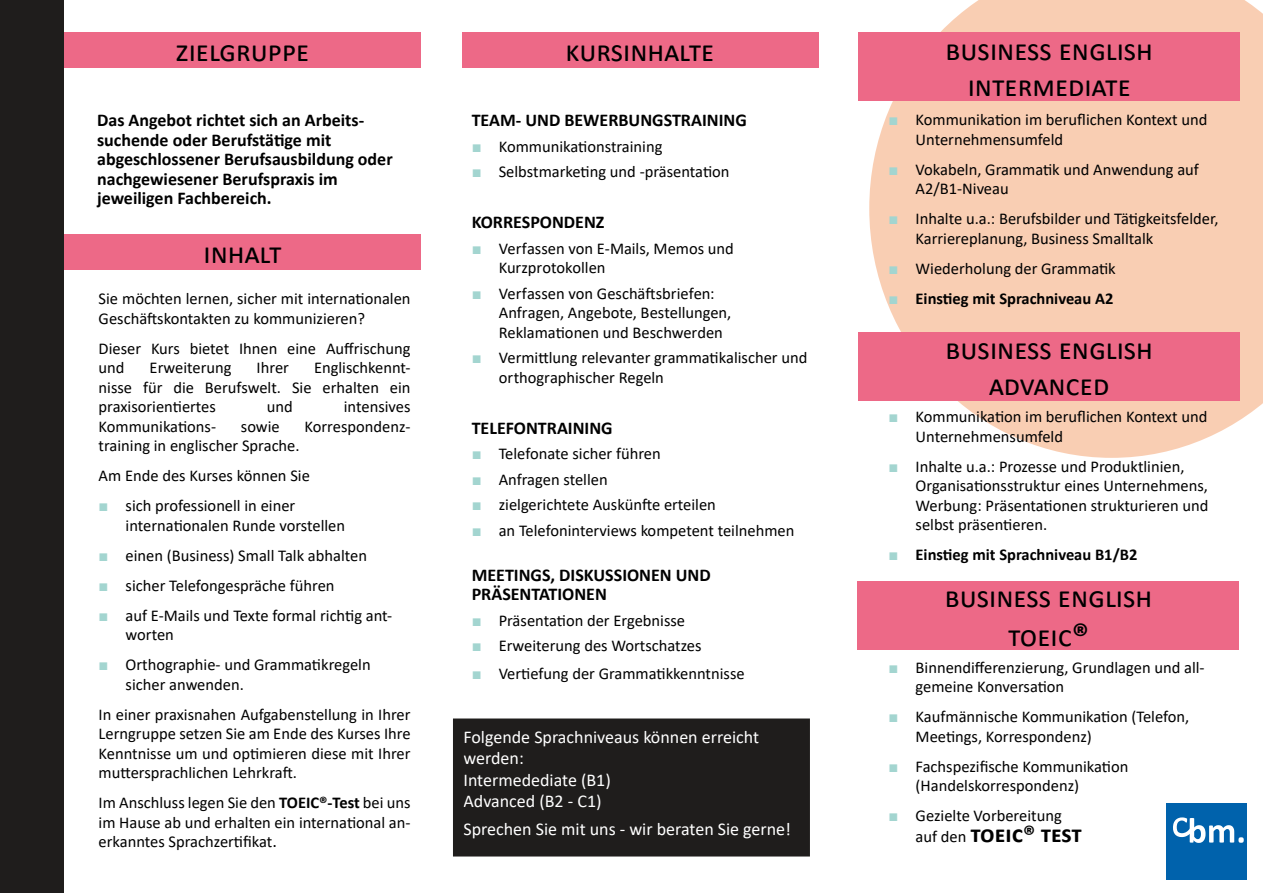
<style>
.page{position:relative;width:1263px;height:893px;background:#fff}
.page>*{position:absolute;margin:0;border:0;box-sizing:border-box;transform-origin:0 0}
.t1{font:30px/36px "Calibri";color:#000;text-align:center}
.t2{font:700 24px "Calibri";color:#000}
.t3{font:700 18px/19.5px "Calibri";color:#000}
.t4{font:18px/21.6px "Calibri";color:#fff}
.t5{font:16.5px/19.5px "Calibri";color:#000}
.t6{font:700 16.5px "Calibri";color:#000}
.s1{font-family:"Arial";color:#a3d5d0}
.s2{font-weight:700}
.s3{font-size:18px}
.s4{font-family:"Arial";font-weight:400;color:#a3d5d0}
.s5{font-weight:700;font-size:33px}
.s6{font-weight:400;font-size:16.5px}
</style>
<div class="page">
<svg style="left:869px;top:0;width:394px;height:458px;background:#f9d3bb"></svg>
<div style="left:0;top:0;width:64px;height:893px;background:#1f1d1c"></div>
<div style="left:458px;top:724px;width:347px;height:127px;background:#1f1d1c"></div>
<div style="left:453px;top:718px;width:357px;height:138px;border:10px solid #1f1d1c"></div>
<div style="left:462px;top:32px;width:356px;height:36px;background:#ed6987"></div>
<div style="left:64px;top:32px;width:357px;height:36px;background:#ed6987"></div>
<div style="left:64px;top:234px;width:357px;height:36px;background:#ed6987"></div>
<div style="left:858px;top:32px;width:382px;height:69px;background:#ed6987"></div>
<div style="left:1166px;top:803px;width:81px;height:77px;background:#0062ac"></div>
<svg style="left:1173px;top:817px;width:71px;height:26px"></svg>
<div style="left:858px;top:332px;width:382px;height:68px;background:#ed6987"></div>
<div style="left:858px;top:581px;width:381px;height:69px;background:#ed6987"></div>
<h1 class="t1" style="left:176px;top:33px;width:135px">Zielgruppe</h1>
<h1 class="t1" style="left:566px;top:33px;width:150px">Kursinhalte</h1>
<p class="t3" style="left:97px;top:110px;width:297px">Das Angebot richtet sich an Arbeits&shy;suchende oder Berufstätige mit abgeschlossener Berufsausbildung oder nachgewiesener Berufspraxis im jeweiligen Fachbereich.</p>
<p class="t3" style="left:472px;top:110px;width:277px">TEAM- UND BEWERBUNGSTRAINING</p>
<p class="t5" style="left:472px;top:136px;width:192px"><span class="s1">■</span> Kommunikationstraining</p>
<p class="t5" style="left:472px;top:161px;width:259px"><span class="s1">■</span> Selbstmarketing und -präsentation</p>
<p class="t3" style="left:472px;top:212px;width:134px">KORRESPONDENZ</p>
<p class="t5" style="left:499px;top:238px;width:237px;text-indent:-27px"><span class="s1">■</span> Verfassen von E-Mails, Memos und<br>Kurzprotokollen</p>
<p class="t5" style="left:499px;top:283px;width:234px;text-indent:-27px"><span class="s1">■</span> Verfassen von Geschäftsbriefen:<br>Anfragen, Angebote, Bestellungen,<br>Reklamationen und Beschwerden</p>
<p class="t5" style="left:499px;top:347px;width:310px;text-indent:-27px"><span class="s1">■</span> Vermittlung relevanter grammatikalischer und orthographischer Regeln</p>
<p class="t3" style="left:472px;top:418px;width:142px">TELEFONTRAINING</p>
<p class="t5" style="left:472px;top:443px;width:191px"><span class="s1">■</span> Telefonate sicher führen</p>
<p class="t5" style="left:472px;top:469px;width:137px"><span class="s1">■</span> Anfragen stellen</p>
<p class="t5" style="left:472px;top:494px;width:246px"><span class="s1">■</span> zielgerichtete Auskünfte erteilen</p>
<p class="t5" style="left:472px;top:520px;width:324px"><span class="s1">■</span> an Telefoninterviews kompetent teilnehmen</p>
<p class="t3" style="left:472px;top:565px;width:241px">MEETINGS, DISKUSSIONEN UND<br>PRÄSENTATIONEN</p>
<p class="t5" style="left:472px;top:610px;width:215px"><span class="s1">■</span> Präsentation der Ergebnisse</p>
<p class="t5" style="left:472px;top:635px;width:231px"><span class="s1">■</span> Erweiterung des Wortschatzes</p>
<p class="t5" style="left:472px;top:663px;width:274px"><span class="s1">■</span> Vertiefung der Grammatikkenntnisse</p>
<h1 class="t1" style="left:204px;top:235px;width:79px">I nhalt</h1>
<p class="t5" style="left:99px;top:288px;width:313px">Sie möchten lernen, sicher mit internationalen<br>Geschäftskontakten zu kommunizieren?</p>
<p class="t5" style="left:99px;top:338px;width:313px">Dieser Kurs bietet Ihnen eine Auffrischung und</p>
<p class="t5" style="left:99px;top:357px;width:313px;text-align:justify;text-indent:215px">Englischkennt&shy;nisse für die Berufswelt. Sie erhalten ein praxisorientiertes</p>
<p class="t5" style="left:150px;top:357px;width:83px">Erweiterung</p>
<p class="t5" style="left:257px;top:357px;width:34px">Ihrer</p>
<p class="t5" style="left:267px;top:396px;width:27px">und</p>
<p class="t5" style="left:344px;top:396px;width:68px">intensives</p>
<p class="t5" style="left:99px;top:416px;width:119px">Kommunikations-</p>
<p class="t5" style="left:241px;top:416px;width:40px">sowie</p>
<p class="t5" style="left:304px;top:416px;width:108px">Korrespondenz-</p>
<p class="t5" style="left:99px;top:430px;width:213px;line-height:30px">training in englischer Sprache.<br>Am Ende des Kurses können Sie</p>
<p class="t5" style="left:126px;top:495px;width:221px;text-indent:-27px"><span class="s1">■</span> sich professionell in einer internationalen Runde vorstellen</p>
<p class="t5" style="left:99px;top:545px;width:270px"><span class="s1">■</span> einen (Business) Small Talk abhalten</p>
<p class="t5" style="left:99px;top:575px;width:237px"><span class="s1">■</span> sicher Telefongespräche führen</p>
<p class="t5" style="left:126px;top:605px;width:268px;text-indent:-27px"><span class="s1">■</span> auf E-Mails und Texte formal richtig ant&shy;worten</p>
<p class="t5" style="left:126px;top:654px;width:247px;text-indent:-27px"><span class="s1">■</span> Orthographie- und Grammatikregeln sicher anwenden.</p>
<p class="t5" style="left:99px;top:704px;width:313px;text-align:justify">In einer praxisnahen Aufgabenstellung in Ihrer Lerngruppe setzen Sie am Ende des Kurses Ihre Kenntnisse um und optimieren diese mit Ihrer muttersprachlichen Lehrkraft.</p>
<p class="t5" style="left:99px;top:792px;width:313px;text-align:justify">Im Anschluss legen Sie den <span class="s2">TOEIC®-Test</span> bei uns im Hause ab und erhalten ein international an&shy;erkanntes Sprachzertifikat<span class="s3">.</span></p>
<p class="t4" style="left:463px;top:725px;width:297px">Folgende Sprachniveaus können erreicht werden:<br>Intermedediate (B1)<br>Advanced (B2 - C1)</p>
<p class="t4" style="left:463px;top:818px;width:329px">Sprechen Sie mit uns - wir beraten Sie gerne!</p>
<h1 class="t1" style="left:945px;top:31px;width:209px">Business English<br>I ntermediate</h1>
<p class="t5" style="left:915px;top:110px;width:293px;text-indent:-27px"><span class="s1">■</span> Kommunikation im beruflichen Kontext und<br>Unternehmensumfeld</p>
<p class="t5" style="left:915px;top:159px;width:285px;text-indent:-27px"><span class="s1">■</span> Vokabeln, Grammatik und Anwendung auf<br>A2/B1-Niveau</p>
<p class="t5" style="left:915px;top:209px;width:304px;text-indent:-27px"><span class="s1">■</span> Inhalte u.a.: Berufsbilder und Tätigkeitsfelder,<br>Karriereplanung, Business Smalltalk</p>
<p class="t5" style="left:888px;top:258px;width:229px"><span class="s1">■</span> Wiederholung der Grammatik</p>
<p class="t6" style="left:888px;top:287px;width:226px"><span class="s4">■</span> Einstieg mit Sprachniveau A2</p>
<h1 class="t1" style="left:945px;top:331px;width:209px">Business English<br>Advanced</h1>
<p class="t5" style="left:915px;top:406px;width:293px;text-indent:-27px"><span class="s1">■</span> Kommunikation im beruflichen Kontext und<br>Unternehmensumfeld</p>
<p class="t5" style="left:915px;top:456px;width:294px;text-indent:-27px"><span class="s1">■</span> Inhalte u.a.: Prozesse und Produktlinien, Organisationsstruktur eines Unternehmens, Werbung: Präsentationen strukturieren und selbst präsentieren.</p>
<p class="t6" style="left:888px;top:543px;width:250px"><span class="s4">■</span> Einstieg mit Sprachniveau B1/B2</p>
<h1 class="t1" style="left:945px;top:576px;width:209px;line-height:39.6px">Business English<br>TOEIC<span class="s5">®</span></h1>
<p class="t5" style="left:915px;top:657px;width:291px;text-indent:-27px"><span class="s1">■</span> Binnendifferenzierung, Grundlagen und all&shy;gemeine Konversation</p>
<p class="t5" style="left:915px;top:706px;width:275px;text-indent:-27px"><span class="s1">■</span> Kaufmännische Kommunikation (Telefon,<br>Meetings, Korrespondenz)</p>
<p class="t5" style="left:915px;top:756px;width:214px;text-indent:-27px"><span class="s1">■</span> Fachspezifische Kommunikation (Handelskorrespondenz)</p>
<p class="t5" style="left:888px;top:805px;width:175px"><span class="s1">■</span> Gezielte Vorbereitung</p>
<h2 class="t2" style="left:915px;top:817px;width:137px"><span class="s6">auf den</span> TOEIC® TEST</h2>
</div>
